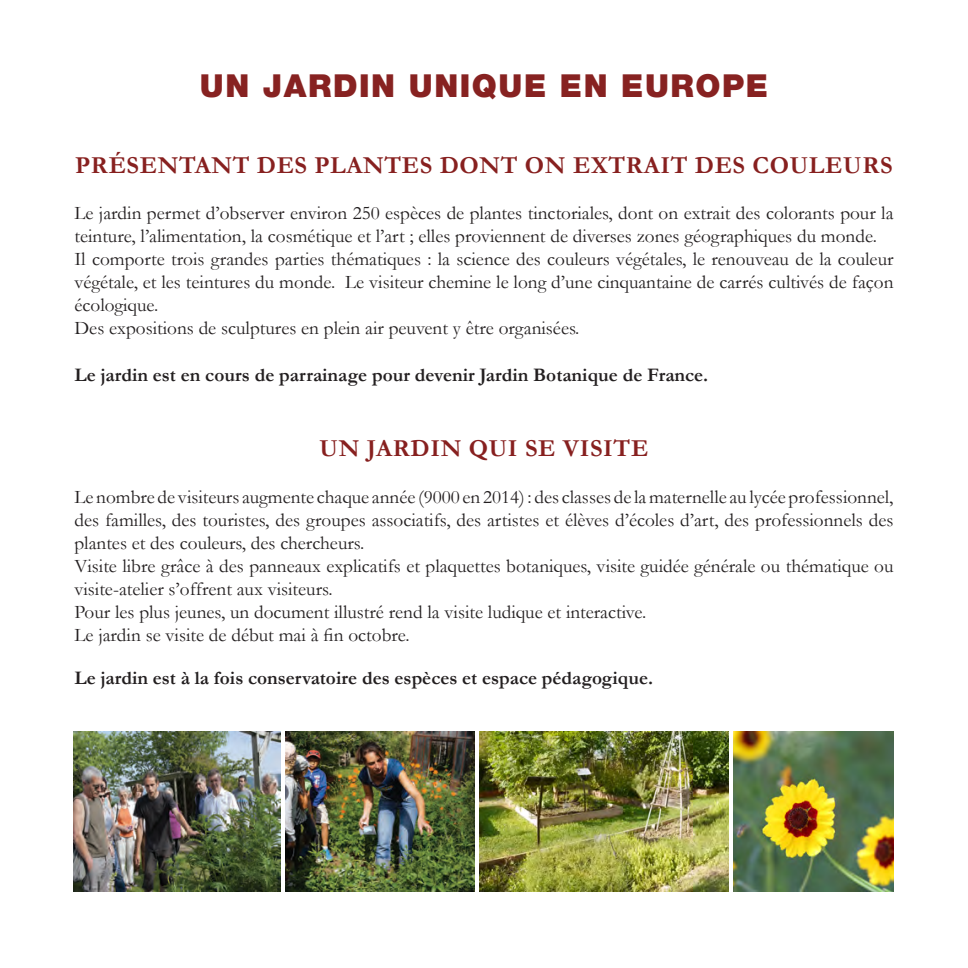
<style>
.page{position:relative;width:968px;height:968px;background:#fff}
.page>*{position:absolute;margin:0;border:0;box-sizing:border-box;transform-origin:0 0}
.t1{font:900 31.5px "Helvetica 95";letter-spacing:.05em;color:#872221}
.t2{font:700 24.5px "Garamond";letter-spacing:.025em;color:#87201f}
.t3{font:19.25px/23.1px "Garamond";color:#231f20}
.t4{font:700 19.25px "Garamond";color:#231f20}
</style>
<div class="page">
<img style="left:285px;top:731px;width:189px;height:160px">
<img style="left:74px;top:731px;width:206px;height:160px">
<img style="left:733px;top:731px;width:160px;height:160px">
<img style="left:479px;top:731px;width:249px;height:160px">
<h1 class="t1" style="left:200px;top:67px;width:569px">UN JARDIN UNIQUE EN EUROPE</h1>
<p class="t2" style="left:75px;top:148px;width:818px">PRÉSENTANT DES PLANTES DONT ON EXTRAIT DES COULEURS</p>
<p class="t3" style="left:74px;top:201px;width:820px">Le jardin permet d’observer environ 250 espèces de plantes tinctoriales, dont on extrait des colorants pour la teinture, l’alimentation, la cosmétique et l’art ; elles proviennent de diverses zones géographiques du monde.<br>Il comporte trois grandes parties thématiques : la science des couleurs végétales, le renouveau de la couleur végétale, et les teintures du monde. Le visiteur chemine le long d’une cinquantaine de carrés cultivés de façon écologique.<br>Des expositions de sculptures en plein air peuvent y être organisées.</p>
<p class="t4" style="left:74px;top:361px;width:635px">Le jardin est en cours de parrainage pour devenir Jardin Botanique de France.</p>
<p class="t2" style="left:319px;top:432px;width:330px">UN JARDIN QUI SE VISITE</p>
<p class="t3" style="left:74px;top:484px;width:820px">Le nombre de visiteurs augmente chaque année (9000 en 2014) : des classes de la maternelle au lycée professionnel, des familles, des touristes, des groupes associatifs, des artistes et élèves d’écoles d’art, des professionnels des plantes et des couleurs, des chercheurs.<br>Visite libre grâce à des panneaux explicatifs et plaquettes botaniques, visite guidée générale ou thématique ou visite-atelier s’offrent aux visiteurs.<br>Pour les plus jeunes, un document illustré rend la visite ludique et interactive.<br>Le jardin se visite de début mai à fin octobre.</p>
<p class="t4" style="left:74px;top:664px;width:580px">Le jardin est à la fois conservatoire des espèces et espace pédagogique.</p>
</div>
